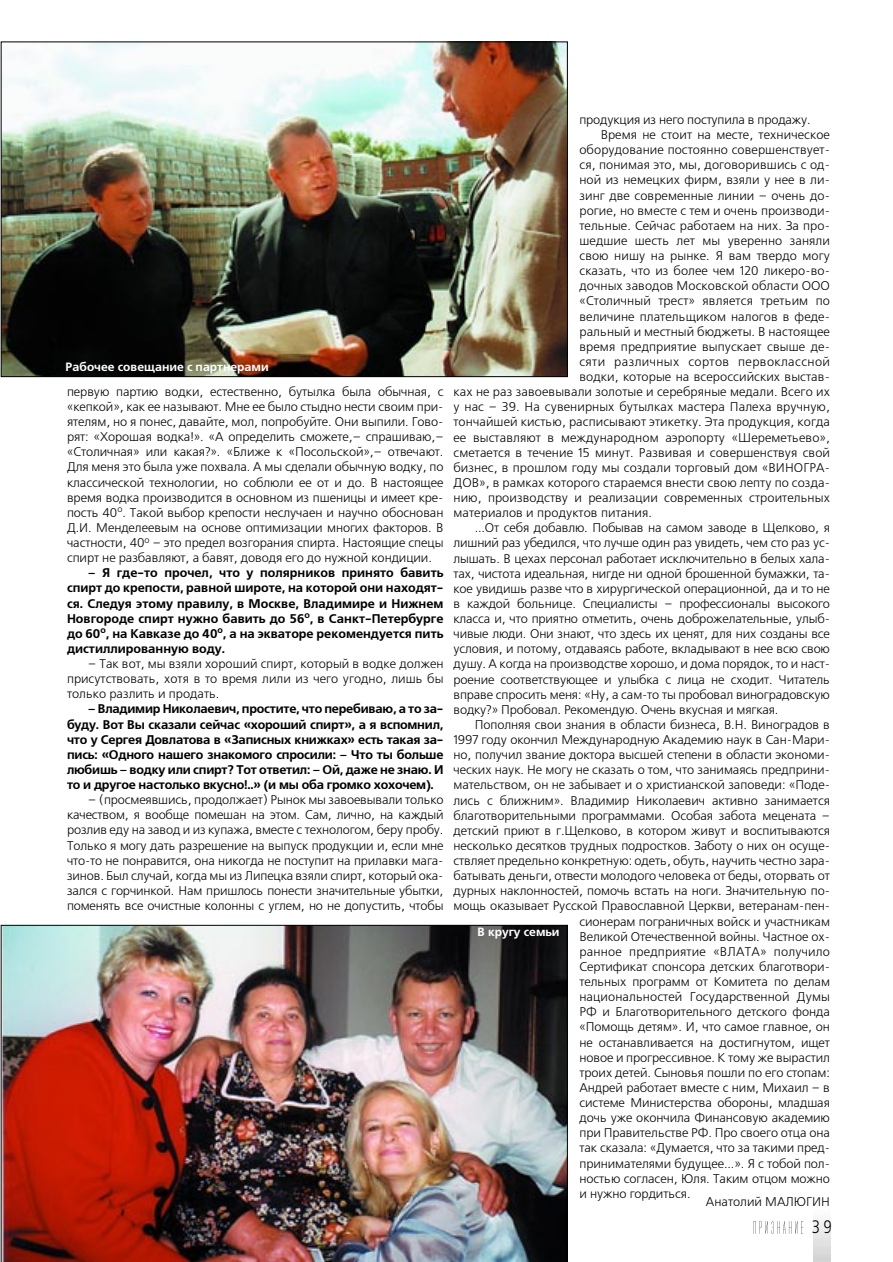
<style>
.page{position:relative;width:893px;height:1262px;background:#fff}
.page>*{position:absolute;margin:0;border:0;box-sizing:border-box;transform-origin:0 0}
.t1{font:18px "Free Set C";color:#000;scale:.8 1}
.t2{font:12.6px/15.1px "Free Set C";letter-spacing:-.005em;color:#000;text-align:justify}
.t3{font:700 12.6px/15.1px "Free Set C";letter-spacing:-.01em;color:#000;text-align:justify}
.t4{font:12.6px "Free Set C";letter-spacing:.03em;color:#000}
.t5{font:12.6px "Free Set C";letter-spacing:.015em;color:#000}
.t6{font:700 12px "Free Set C";color:#fff}
</style>
<div class="page">
<svg style="left:753px;top:1221px;width:50px;height:13px"></svg>
<svg style="left:813px;top:1221px;width:17px;height:41px"></svg>
<img style="left:3px;top:44px;width:562px;height:331px">
<img style="left:1px;top:925px;width:566px;height:336px">
<p class="t6" style="left:66px;top:362px;width:205px">Рабочее совещание с партнерами</p>
<p class="t2" style="left:67px;top:384px;width:378px">первую партию водки, естественно, бутылка была обычная, с «кепкой», как ее называют. Мне ее было стыдно нести своим при&shy;ятелям, но я понес, давайте, мол, попробуйте. Они выпили. Гово&shy;рят: «Хорошая водка!». «А определить сможете,– спрашиваю,– «Столичная» или какая?». «Ближе к «Посольской»,– отвечают.<br>Для меня это была уже похвала. А мы сделали обычную водку, по классической технологии, но соблюли ее от и до. В настоящее время водка производится в основном из пшеницы и имеет кре&shy;пость 40<sup>о</sup>. Такой выбор крепости неслучаен и научно обоснован Д.И. Менделеевым на основе оптимизации многих факторов. В частности, 40<sup>о</sup> – это предел возгорания спирта. Настоящие спецы спирт не разбавляют, а бавят, доводя его до нужной кондиции.</p>
<p class="t3" style="left:67px;top:566px;width:378px;text-indent:21px">– Я где-то прочел, что у полярников принято бавить спирт до крепости, равной широте, на которой они находят&shy;ся. Следуя этому правилу, в Москве, Владимире и Нижнем Новгороде спирт нужно бавить до 56<sup>о</sup>, в Санкт-Петербурге до 60<sup>о</sup>, на Кавказе до 40<sup>о</sup>, а на экваторе рекомендуется пить дистиллированную воду.</p>
<p class="t2" style="left:67px;top:656px;width:378px;text-indent:21px">– Так вот, мы взяли хороший спирт, который в водке должен присутствовать, хотя в то время лили из чего угодно, лишь бы только разлить и продать.</p>
<p class="t3" style="left:67px;top:702px;width:378px;text-indent:21px">– Владимир Николаевич, простите, что перебиваю, а то за&shy;буду. Вот Вы сказали сейчас «хороший спирт», а я вспомнил, что у Сергея Довлатова в «Записных книжках» есть такая за&shy;пись: «Одного нашего знакомого спросили: – Что ты больше любишь – водку или спирт? Тот ответил: – Ой, даже не знаю. И то и другое настолько вкусно!..» (и мы оба громко хохочем).</p>
<p class="t2" style="left:67px;top:793px;width:378px;text-indent:21px">– (просмеявшись, продолжает) Рынок мы завоевывали только качеством, я вообще помешан на этом. Сам, лично, на каждый розлив еду на завод и из купажа, вместе с технологом, беру пробу.<br>Только я могу дать разрешение на выпуск продукции и, если мне что-то не понравится, она никогда не поступит на прилавки мага&shy;зинов. Был случай, когда мы из Липецка взяли спирт, который ока&shy;зался с горчинкой. Нам пришлось понести значительные убытки, поменять все очистные колонны с углем, но не допустить, чтобы</p>
<p class="t2" style="left:579px;top:113px;width:233px">продукция из него поступила в продажу.</p>
<p class="t2" style="left:600px;top:128px;width:231px">Время не стоит на месте, техническое</p>
<p class="t2" style="left:579px;top:143px;width:252px">оборудование постоянно совершенствует-</p>
<p class="t2" style="left:579px;top:158px;width:252px">ся, понимая это, мы, договорившись с од-</p>
<p class="t2" style="left:579px;top:173px;width:252px">ной из немецких фирм, взяли у нее в ли-</p>
<p class="t2" style="left:579px;top:188px;width:252px">зинг две современные линии – очень до-</p>
<p class="t2" style="left:579px;top:203px;width:252px">рогие, но вместе с тем и очень производи-</p>
<p class="t2" style="left:579px;top:218px;width:252px">тельные. Сейчас работаем на них. За про-</p>
<p class="t2" style="left:579px;top:233px;width:252px">шедшие шесть лет мы уверенно заняли</p>
<p class="t2" style="left:579px;top:249px;width:252px">свою нишу на рынке. Я вам твердо могу</p>
<p class="t2" style="left:579px;top:264px;width:252px">сказать, что из более чем 120 ликеро-во-</p>
<p class="t2" style="left:579px;top:279px;width:252px">дочных заводов Московской области ООО</p>
<p class="t2" style="left:579px;top:294px;width:252px">«Столичный трест» является третьим по</p>
<p class="t2" style="left:579px;top:309px;width:252px">величине плательщиком налогов в феде-</p>
<p class="t2" style="left:579px;top:324px;width:252px">ральный и местный бюджеты. В настоящее</p>
<p class="t2" style="left:579px;top:339px;width:252px">время предприятие выпускает свыше де-</p>
<p class="t4" style="left:579px;top:356px;width:252px">сяти различных сортов первоклассной</p>
<p class="t2" style="left:579px;top:370px;width:252px">водки, которые на всероссийских выстав-</p>
<p class="t2" style="left:453px;top:385px;width:378px">ках не раз завоевывали золотые и серебряные медали. Всего их</p>
<p class="t2" style="left:453px;top:400px;width:378px">у нас – 39. На сувенирных бутылках мастера Палеха вручную,</p>
<p class="t2" style="left:453px;top:415px;width:378px">тончайшей кистью, расписывают этикетку. Эта продукция, когда</p>
<p class="t2" style="left:453px;top:430px;width:378px">ее выставляют в международном аэропорту «Шереметьево»,</p>
<p class="t2" style="left:453px;top:445px;width:378px">сметается в течение 15 минут. Развивая и совершенствуя свой</p>
<p class="t2" style="left:453px;top:460px;width:378px">бизнес, в прошлом году мы создали торговый дом «ВИНОГРА-</p>
<p class="t2" style="left:453px;top:475px;width:378px">ДОВ», в рамках которого стараемся внести свою лепту по созда-</p>
<p class="t2" style="left:453px;top:491px;width:378px">нию, производству и реализации современных строительных</p>
<p class="t2" style="left:453px;top:506px;width:200px">материалов и продуктов питания.</p>
<p class="t2" style="left:474px;top:521px;width:357px">...От себя добавлю. Побывав на самом заводе в Щелково, я</p>
<p class="t2" style="left:453px;top:536px;width:378px">лишний раз убедился, что лучше один раз увидеть, чем сто раз ус-</p>
<p class="t2" style="left:453px;top:551px;width:378px">лышать. В цехах персонал работает исключительно в белых хала-</p>
<p class="t2" style="left:453px;top:566px;width:378px">тах, чистота идеальная, нигде ни одной брошенной бумажки, та-</p>
<p class="t2" style="left:453px;top:581px;width:378px">кое увидишь разве что в хирургической операционной, да и то не</p>
<p class="t2" style="left:453px;top:596px;width:378px">в каждой больнице. Специалисты – профессионалы высокого</p>
<p class="t2" style="left:453px;top:611px;width:378px">класса и, что приятно отметить, очень доброжелательные, улыб-</p>
<p class="t2" style="left:453px;top:627px;width:378px">чивые люди. Они знают, что здесь их ценят, для них созданы все</p>
<p class="t2" style="left:453px;top:642px;width:378px">условия, и потому, отдаваясь работе, вкладывают в нее всю свою</p>
<p class="t2" style="left:453px;top:657px;width:378px">душу. А когда на производстве хорошо, и дома порядок, то и наст-</p>
<p class="t2" style="left:453px;top:672px;width:378px">роение соответствующее и улыбка с лица не сходит. Читатель</p>
<p class="t2" style="left:453px;top:687px;width:378px">вправе спросить меня: «Ну, а сам-то ты пробовал виноградовскую</p>
<p class="t2" style="left:453px;top:702px;width:326px">водку?» Пробовал. Рекомендую. Очень вкусная и мягкая.</p>
<p class="t2" style="left:474px;top:717px;width:357px">Пополняя свои знания в области бизнеса, В.Н. Виноградов в</p>
<p class="t2" style="left:453px;top:732px;width:378px">1997 году окончил Международную Академию наук в Сан-Мари-</p>
<p class="t2" style="left:453px;top:748px;width:378px">но, получил звание доктора высшей степени в области экономи-</p>
<p class="t2" style="left:453px;top:763px;width:378px">ческих наук. Не могу не сказать о том, что занимаясь предприни-</p>
<p class="t2" style="left:453px;top:778px;width:378px">мательством, он не забывает и о христианской заповеди: «Поде-</p>
<p class="t2" style="left:453px;top:793px;width:378px">лись с ближним». Владимир Николаевич активно занимается</p>
<p class="t2" style="left:453px;top:808px;width:378px">благотворительными программами. Особая забота мецената –</p>
<p class="t2" style="left:453px;top:823px;width:378px">детский приют в г.Щелково, в котором живут и воспитываются</p>
<p class="t2" style="left:453px;top:838px;width:378px">несколько десятков трудных подростков. Заботу о них он осуще-</p>
<p class="t2" style="left:453px;top:853px;width:378px">ствляет предельно конкретную: одеть, обуть, научить честно зара-</p>
<p class="t2" style="left:453px;top:869px;width:378px">батывать деньги, отвести молодого человека от беды, оторвать от</p>
<p class="t2" style="left:453px;top:884px;width:378px">дурных наклонностей, помочь встать на ноги. Значительную по-</p>
<p class="t2" style="left:453px;top:899px;width:378px">мощь оказывает Русской Православной Церкви, ветеранам-пен-</p>
<p class="t2" style="left:579px;top:914px;width:252px">сионерам пограничных войск и участникам</p>
<p class="t2" style="left:579px;top:929px;width:252px">Великой Отечественной войны. Частное ох-</p>
<p class="t5" style="left:579px;top:945px;width:252px">ранное предприятие «ВЛАТА» получило</p>
<p class="t2" style="left:579px;top:959px;width:252px">Сертификат спонсора детских благотвори-</p>
<p class="t2" style="left:579px;top:974px;width:252px">тельных программ от Комитета по делам</p>
<p class="t2" style="left:579px;top:989px;width:252px">национальностей Государственной Думы</p>
<p class="t2" style="left:579px;top:1005px;width:252px">РФ и Благотворительного детского фонда</p>
<p class="t2" style="left:579px;top:1020px;width:252px">«Помощь детям». И, что самое главное, он</p>
<p class="t2" style="left:579px;top:1035px;width:252px">не останавливается на достигнутом, ищет</p>
<p class="t2" style="left:579px;top:1050px;width:252px">новое и прогрессивное. К тому же вырастил</p>
<p class="t2" style="left:579px;top:1065px;width:252px">троих детей. Сыновья пошли по его стопам:</p>
<p class="t2" style="left:579px;top:1080px;width:252px">Андрей работает вместе с ним, Михаил – в</p>
<p class="t2" style="left:579px;top:1095px;width:252px">системе Министерства обороны, младшая</p>
<p class="t2" style="left:579px;top:1110px;width:252px">дочь уже окончила Финансовую академию</p>
<p class="t2" style="left:579px;top:1126px;width:252px">при Правительстве РФ. Про своего отца она</p>
<p class="t2" style="left:579px;top:1141px;width:252px">так сказала: «Думается, что за такими пред-</p>
<p class="t2" style="left:579px;top:1156px;width:252px">принимателями будущее...». Я с тобой пол-</p>
<p class="t2" style="left:579px;top:1171px;width:252px">ностью согласен, Юля. Таким отцом можно</p>
<p class="t2" style="left:579px;top:1186px;width:113px">и нужно гордиться.</p>
<p class="t6" style="left:477px;top:927px;width:84px">В кругу семьи</p>
<p class="t2" style="left:706px;top:1195px;width:125px">Анатолий МАЛЮГИН</p>
<h1 class="t1" style="left:812px;top:1218px;width:26px">39</h1>
</div>
